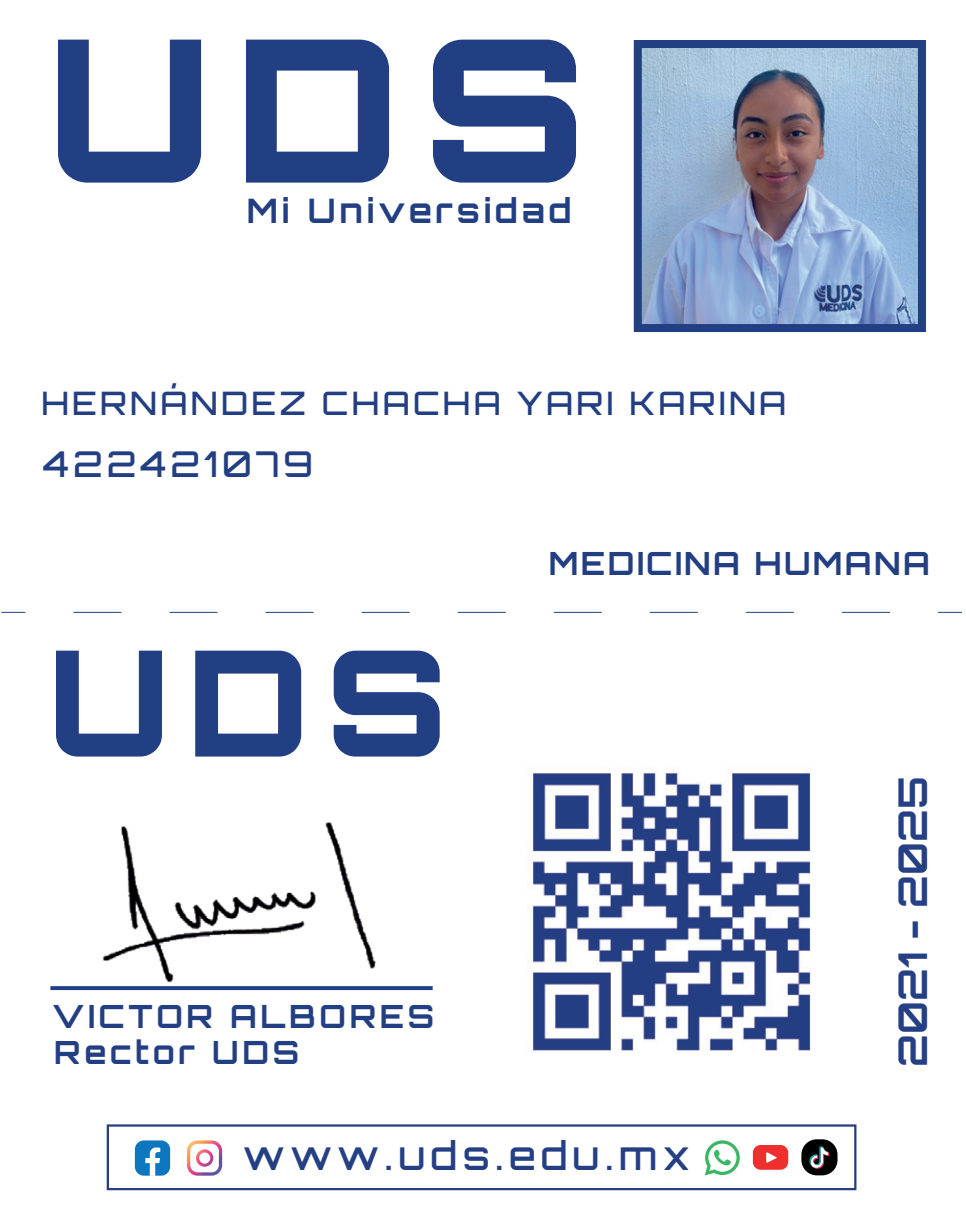
<style>
.page{position:relative;width:966px;height:1227px;background:#fff}
.page>*{position:absolute;margin:0;border:0;box-sizing:border-box;transform-origin:0 0}
.t1{font:700 39.6px "Orbitron";color:#243f84}
.t2{font:500 39.2px "Orbitron";letter-spacing:.135em;color:#243f84}
.t3{font:500 35.6px "Orbitron";letter-spacing:.115em;color:#233f83}
.t4{font:700 33.6px "Orbitron";letter-spacing:.115em;color:#233f83}
.t5{font:500 32.4px "Orbitron";letter-spacing:.1em;color:#233f83}
.t6{font:700 32px/36px "Orbitron";letter-spacing:.11em;color:#233f83}
.t7{font:700 32px "Orbitron";letter-spacing:.075em;color:#233f83}
</style>
<div class="page">
<img style="left:642px;top:49px;width:274px;height:274px">
<div style="left:633px;top:40px;width:292px;height:292px;border:8px solid #233f83"></div>
<svg style="left:58px;top:40px;width:143px;height:143px"></svg>
<svg style="left:246px;top:40px;width:143px;height:143px"></svg>
<svg style="left:433px;top:40px;width:143px;height:143px"></svg>
<svg style="left:56px;top:651px;width:106px;height:105px"></svg>
<svg style="left:195px;top:651px;width:106px;height:105px"></svg>
<svg style="left:334px;top:651px;width:105px;height:105px"></svg>
<div style="left:50px;top:986px;width:382px;height:4px;border:2px solid #233f83"></div>
<img style="left:94px;top:822px;width:288px;height:169px">
<img style="left:531px;top:770px;width:280px;height:281px">
<svg style="left:1px;top:612px;width:24px;height:1px"></svg>
<svg style="left:73px;top:612px;width:817px;height:1px"></svg>
<svg style="left:938px;top:612px;width:23px;height:1px"></svg>
<svg style="left:187px;top:1140px;width:35px;height:36px"></svg>
<svg style="left:705px;top:1140px;width:34px;height:35px"></svg>
<svg style="left:752px;top:1145px;width:36px;height:25px"></svg>
<div style="left:107px;top:1124px;width:749px;height:66px;border:2px solid #243f84"></div>
<div style="left:801px;top:1139px;width:36px;height:36px;background:#000001;border-radius:15px"></div>
<svg style="left:809px;top:1146px;width:20px;height:23px"></svg>
<svg style="left:135px;top:1140px;width:35px;height:36px"></svg>
<p class="t4" style="left:247px;top:191px;width:326px">Mi Universidad</p>
<p class="t5" style="left:41px;top:383px;width:746px">HERNÁNDEZ CHACHA YARI KARINA</p>
<p class="t3" style="left:43px;top:442px;width:271px">422421079</p>
<p class="t6" style="left:52px;top:998px;width:383px">VICTOR ALBORES<br>Rector UDS</p>
<p class="t7" style="left:548px;top:544px;width:382px">MEDICINA HUMANA</p>
<p class="t1" style="left:888px;top:1067px;width:293px;rotate:-90deg">2021 - 2025</p>
<p class="t2" style="left:243px;top:1131px;width:448px">www.uds.edu.mx</p>
</div>
